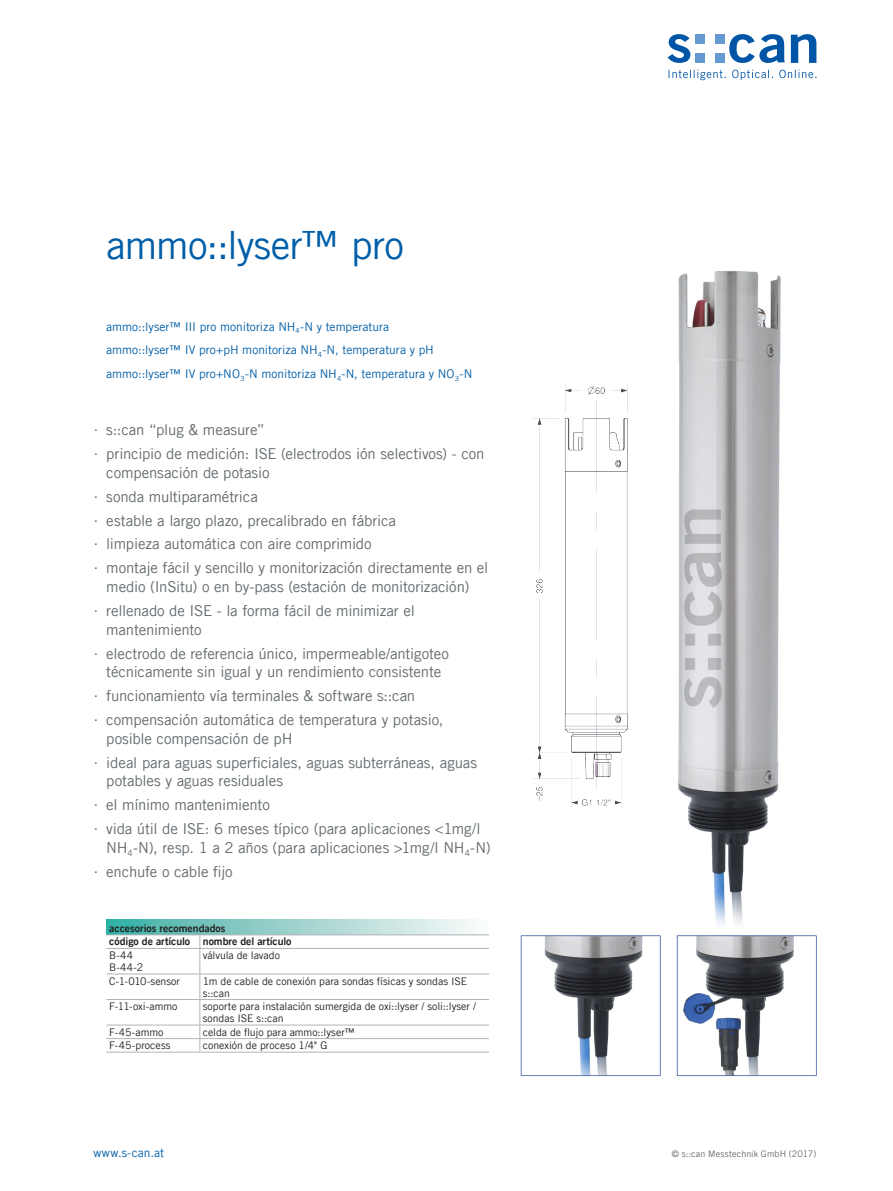
<style>
.page{position:relative;width:893px;height:1191px;background:#fff}
.page>*{position:absolute;margin:0;border:0;box-sizing:border-box;transform-origin:0 0}
.Produkttitel{font:39px "Trade Gothic LT Com";letter-spacing:-.015em;color:#015ea8}
.t1{font:15px/18.8px "Trade Gothic LT Com";letter-spacing:-.01em;color:#62696d}
.Messparameter{font:12px "Trade Gothic LT Com";letter-spacing:.005em;color:#015ea8}
.Tabelle{font:10.5px/12px "Trade Gothic LT Com";color:#231f20}
.Tabelle_Header{font:10.5px "Trade Gothic LT Com Bd 2";color:#231f20}
.t2{font:9px "Trade Gothic LT Com";letter-spacing:.01em;color:#62696d}
.s1{font-family:"Trade Gothic LT Std";font-stretch:expanded}
</style>
<div class="page">
<svg style="left:668px;top:34px;width:22px;height:29px"></svg>
<svg style="left:729px;top:34px;width:56px;height:29px"></svg>
<svg style="left:791px;top:34px;width:25px;height:29px"></svg>
<div style="left:695px;top:34px;width:10px;height:10px;background:#6599d1"></div>
<div style="left:715px;top:34px;width:9px;height:10px;background:#6599d1"></div>
<div style="left:695px;top:53px;width:10px;height:10px;background:#6599d1"></div>
<div style="left:715px;top:53px;width:9px;height:10px;background:#6599d1"></div>
<svg style="left:669px;top:70px;width:147px;height:10px"></svg>
<img style="left:678px;top:271px;width:103px;height:653px">
<img style="left:534px;top:385px;width:93px;height:423px">
<svg style="left:106px;top:919px;width:369px;height:15px;background:#99d2cd"></svg>
<hr style="left:106px;top:934px;width:94px;height:1px;background:#b2b3b7">
<hr style="left:200px;top:934px;width:289px;height:1px;background:#b2b3b7">
<hr style="left:106px;top:948px;width:94px;height:1px;background:#b2b3b7">
<hr style="left:200px;top:948px;width:289px;height:1px;background:#b2b3b7">
<hr style="left:106px;top:973px;width:94px;height:1px;background:#b2b3b7">
<hr style="left:200px;top:973px;width:289px;height:1px;background:#b2b3b7">
<hr style="left:106px;top:999px;width:94px;height:1px;background:#b2b3b7">
<hr style="left:200px;top:999px;width:289px;height:1px;background:#b2b3b7">
<hr style="left:106px;top:1024px;width:94px;height:1px;background:#b2b3b7">
<hr style="left:200px;top:1024px;width:289px;height:1px;background:#b2b3b7">
<hr style="left:106px;top:1038px;width:94px;height:1px;background:#b2b3b7">
<hr style="left:200px;top:1038px;width:289px;height:1px;background:#b2b3b7">
<svg style="left:199px;top:935px;width:1px;height:116px"></svg>
<hr style="left:106px;top:1051px;width:94px;height:1px;background:#b2b3b7">
<hr style="left:200px;top:1051px;width:289px;height:1px;background:#b2b3b7">
<img style="left:520px;top:935px;width:296px;height:141px">
<p class="Produkttitel" style="left:106px;top:221px;width:299px">ammo::lyser™ pro</p>
<p class="Messparameter" style="left:106px;top:319px;width:284px">ammo::lyser™ III pro monitoriza NH<sub>4</sub>-N y temperatura</p>
<p class="Messparameter" style="left:106px;top:343px;width:329px">ammo::lyser™ IV pro+pH monitoriza NH<sub>4</sub>-N, temperatura y pH</p>
<p class="Messparameter" style="left:106px;top:367px;width:368px">ammo::lyser™ IV pro+NO<sub>3</sub>-N monitoriza NH<sub>4</sub>-N, temperatura y NO<sub>3</sub>-N</p>
<p class="t1" style="left:94px;top:420px;width:173px"><span class="s1">∙</span> s::can “plug &amp; measure”</p>
<p class="t1" style="left:106px;top:444px;width:380px;text-indent:-13px"><span class="s1">∙</span> principio de medición: ISE (electrodos ión selectivos) - con compensación de potasio</p>
<p class="t1" style="left:94px;top:487px;width:166px"><span class="s1">∙</span> sonda multiparamétrica</p>
<p class="t1" style="left:94px;top:510px;width:304px"><span class="s1">∙</span> estable a largo plazo, precalibrado en fábrica</p>
<p class="t1" style="left:94px;top:534px;width:280px"><span class="s1">∙</span> limpieza automática con aire comprimido</p>
<p class="t1" style="left:94px;top:558px;width:396px;text-align:center"><span class="s1">∙</span> montaje fácil y sencillo y monitorización directamente en el medio (InSitu) o en by-pass (estación de monitorización)</p>
<p class="t1" style="left:106px;top:601px;width:310px;text-indent:-13px"><span class="s1">∙</span> rellenado de ISE - la forma fácil de minimizar el mantenimiento</p>
<p class="t1" style="left:94px;top:643px;width:357px;text-align:center"><span class="s1">∙</span> electrodo de referencia único, impermeable/antigoteo técnicamente sin igual y un rendimiento consistente</p>
<p class="t1" style="left:94px;top:686px;width:323px"><span class="s1">∙</span> funcionamiento vía terminales &amp; software s::can</p>
<p class="t1" style="left:106px;top:710px;width:339px;text-indent:-13px"><span class="s1">∙</span> compensación automática de temperatura y potasio, posible compensación de pH</p>
<p class="t1" style="left:106px;top:752px;width:372px;text-indent:-13px"><span class="s1">∙</span> ideal para aguas superficiales, aguas subterráneas, aguas potables y aguas residuales</p>
<p class="t1" style="left:94px;top:795px;width:178px"><span class="s1">∙</span> el mínimo mantenimiento</p>
<p class="t1" style="left:106px;top:819px;width:386px;text-indent:-13px"><span class="s1">∙</span> vida útil de ISE: 6 meses típico (para aplicaciones &lt;1mg/l<br>NH<sub>4</sub>-N), resp. 1 a 2 años (para aplicaciones &gt;1mg/l NH<sub>4</sub>-N)</p>
<p class="t1" style="left:94px;top:861px;width:141px"><span class="s1">∙</span> enchufe o cable fijo</p>
<p class="Tabelle_Header" style="left:109px;top:921px;width:118px">accesorios recomendados</p>
<p class="Tabelle_Header" style="left:109px;top:935px;width:82px">código de artículo</p>
<p class="Tabelle_Header" style="left:203px;top:935px;width:90px">nombre del artículo</p>
<p class="Tabelle" style="left:109px;top:949px;width:26px">B-44</p>
<p class="Tabelle" style="left:109px;top:961px;width:36px">B-44-2</p>
<p class="Tabelle" style="left:203px;top:949px;width:79px">válvula de lavado</p>
<p class="Tabelle" style="left:109px;top:974px;width:72px">C-1-010-sensor</p>
<p class="Tabelle" style="left:203px;top:974px;width:266px">1m de cable de conexión para sondas físicas y sondas ISE s::can</p>
<p class="Tabelle" style="left:109px;top:1000px;width:70px">F-11-oxi-ammo</p>
<p class="Tabelle" style="left:203px;top:1000px;width:275px">soporte para instalación sumergida de oxi::lyser / soli::lyser / sondas ISE s::can</p>
<p class="Tabelle" style="left:109px;top:1025px;width:56px">F-45-ammo</p>
<p class="Tabelle" style="left:203px;top:1025px;width:153px">celda de flujo para ammo::lyser™</p>
<p class="Tabelle" style="left:109px;top:1039px;width:63px">F-45-process</p>
<p class="Tabelle" style="left:203px;top:1039px;width:126px">conexión de proceso 1/4" G</p>
<p class="Messparameter" style="left:94px;top:1145px;width:72px">www.s-can.at</p>
<p class="t2" style="left:672px;top:1148px;width:146px">© s::can Messtechnik GmbH (2017)</p>
</div>
